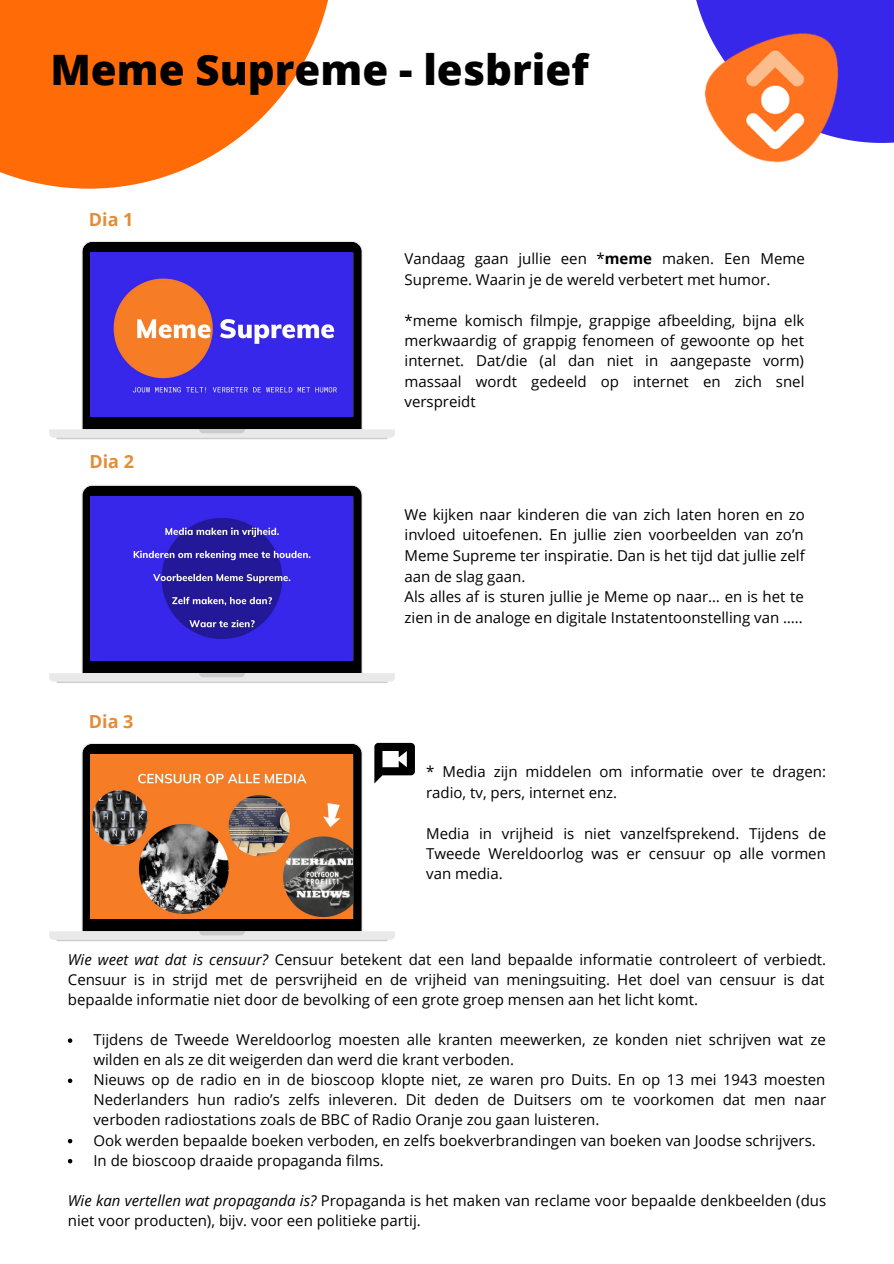
<style>
.page{position:relative;width:894px;height:1264px;background:#fff}
.page>*{position:absolute;margin:0;border:0;box-sizing:border-box;transform-origin:0 0}
.t1{font:800 41.85px "Open Sans";color:#000}
.t2{font:700 18px "Open Sans";color:#e58c37}
.t3{font:15px/20.1px "Open Sans";color:#000}
.s1{font-weight:700}
.s2{font-style:italic}
</style>
<div class="page">
<div style="left:696px;top:0;width:197px;height:143px;background:#3727eb"></div>
<img style="left:697px;top:32px;width:166px;height:131px">
<svg style="left:0;top:0;width:328px;height:189px;fill:#ff6b07"></svg>
<svg style="left:49px;top:743px;width:346px;height:196px"></svg>
<svg style="left:56px;top:931px;width:331px;height:10px;background:#e2e2e2"></svg>
<img style="left:91px;top:755px;width:262px;height:163px">
<svg style="left:49px;top:241px;width:346px;height:196px"></svg>
<svg style="left:56px;top:429px;width:331px;height:10px;background:#e2e2e2"></svg>
<img style="left:91px;top:253px;width:262px;height:163px">
<svg style="left:49px;top:485px;width:346px;height:196px"></svg>
<svg style="left:56px;top:673px;width:331px;height:10px;background:#e3e3e3"></svg>
<img style="left:91px;top:496px;width:262px;height:164px">
<svg style="left:68px;top:1038px;width:4px;height:4px"></svg>
<svg style="left:68px;top:1078px;width:4px;height:5px"></svg>
<svg style="left:68px;top:1138px;width:4px;height:5px"></svg>
<svg style="left:68px;top:1159px;width:4px;height:4px"></svg>
<svg style="left:374px;top:743px;width:41px;height:40px"></svg>
<h1 class="t1" style="left:50px;top:40px;width:539px">Meme Supreme - lesbrief</h1>
<p class="t2" style="left:89px;top:206px;width:46px">Dia 1</p>
<p class="t2" style="left:89px;top:449px;width:46px">Dia 2</p>
<p class="t2" style="left:89px;top:708px;width:46px">Dia 3</p>
<p class="t3" style="left:404px;top:248px;width:401px">Vandaag gaan jullie een *<span class="s1">meme</span> maken. Een Meme<br>Supreme. Waarin je de wereld verbetert met humor.</p>
<p class="t3" style="left:404px;top:309px;width:401px;text-align:justify">*meme komisch filmpje, grappige afbeelding, bijna elk merkwaardig of grappig fenomeen of gewoonte op het internet. Dat/die (al dan niet in aangepaste vorm) massaal wordt gedeeld op internet en zich snel verspreidt</p>
<p class="t3" style="left:404px;top:503px;width:402px;line-height:20.7px">We kijken naar kinderen die van zich laten horen en zo invloed uitoefenen. En jullie zien voorbeelden van zo’n Meme Supreme ter inspiratie. Dan is het tijd dat jullie zelf aan de slag gaan.<br>Als alles af is sturen jullie je Meme op naar… en is het te zien in de analoge en digitale Instatentoonstelling van …..</p>
<p class="t3" style="left:426px;top:761px;width:401px">* Media zijn middelen om informatie over te dragen: radio, tv, pers, internet enz.</p>
<p class="t3" style="left:426px;top:822px;width:401px;text-align:justify">Media in vrijheid is niet vanzelfsprekend. Tijdens de Tweede Wereldoorlog was er censuur op alle vormen van media.</p>
<p class="t3" style="left:68px;top:948px;width:759px;text-align:justify"><span class="s2">Wie weet wat dat is censuur?</span> Censuur betekent dat een land bepaalde informatie controleert of verbiedt.<br>Censuur is in strijd met de persvrijheid en de vrijheid van meningsuiting. Het doel van censuur is dat bepaalde informatie niet door de bevolking of een grote groep mensen aan het licht komt.</p>
<p class="t3" style="left:93px;top:1029px;width:734px">Tijdens de Tweede Wereldoorlog moesten alle kranten meewerken, ze konden niet schrijven wat ze wilden en als ze dit weigerden dan werd die krant verboden.<br>Nieuws op de radio en in de bioscoop klopte niet, ze waren pro Duits. En op 13 mei 1943 moesten Nederlanders hun radio’s zelfs inleveren. Dit deden de Duitsers om te voorkomen dat men naar verboden radiostations zoals de BBC of Radio Oranje zou gaan luisteren.<br>Ook werden bepaalde boeken verboden, en zelfs boekverbrandingen van boeken van Joodse schrijvers.<br>In de bioscoop draaide propaganda films.</p>
<p class="t3" style="left:68px;top:1189px;width:759px"><span class="s2">Wie kan vertellen wat propaganda is?</span> Propaganda is het maken van reclame voor bepaalde denkbeelden (dus niet voor producten), bijv. voor een politieke partij.</p>
</div>
